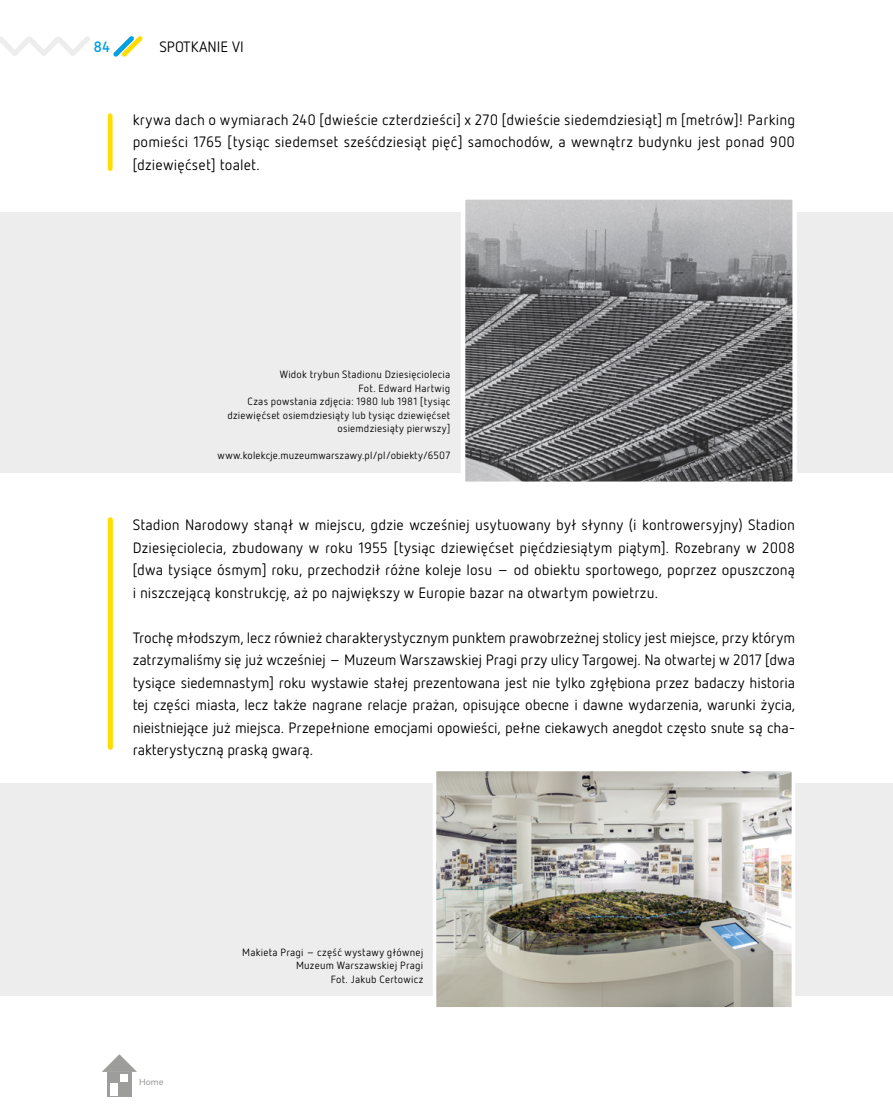
<style>
.page{position:relative;width:893px;height:1106px;background:#fff}
.page>*{position:absolute;margin:0;border:0;box-sizing:border-box;transform-origin:0 0}
.t1{font:15px/22.5px "Netto Pro";letter-spacing:.01em;color:#000;text-align:justify}
.t2{font:700 15px "Netto Pro";color:#009fe3}
.t3{font:10.5px/13.5px "Netto Pro";letter-spacing:.02em;color:#000;text-align:right}
.t4{font:8.85px "Alergia Normal";color:#9d9d9c}
</style>
<div class="page">
<svg style="left:0;top:36px;width:90px;height:20px"></svg>
<svg style="left:113px;top:36px;width:30px;height:21px"></svg>
<div style="left:107px;top:1071px;width:25px;height:25px;background:#9d9d9c"></div>
<svg style="left:103px;top:1054px;width:33px;height:17px"></svg>
<div style="left:120px;top:1074px;width:8px;height:7px;background:#fff"></div>
<div style="left:110px;top:1083px;width:8px;height:13px;background:#fff"></div>
<div style="left:108px;top:113px;width:5px;height:58px;background:#fd0;border-radius:2px"></div>
<div style="left:108px;top:517px;width:5px;height:232px;background:#fd0;border-radius:3px"></div>
<div style="left:0;top:212px;width:893px;height:261px;background:#ededed"></div>
<div style="left:0;top:783px;width:893px;height:212px;background:#ededed"></div>
<img style="left:466px;top:200px;width:326px;height:281px">
<div style="left:461px;top:195px;width:336px;height:291px;border:4px solid #fff"></div>
<img style="left:438px;top:772px;width:352px;height:233px">
<div style="left:433px;top:767px;width:362px;height:243px;border:4px solid #fff"></div>
<hr style="left:892px;top:529px;width:1px;height:277px;background:#ededed">
<p class="t2" style="left:93px;top:37px;width:18px">84</p>
<p class="t1" style="left:159px;top:35px;width:86px">SPOTKANIE VI</p>
<p class="t1" style="left:133px;top:108px;width:664px">krywa dach o wymiarach 240 [dwieście czterdzieści] x 270 [dwieście siedemdziesiąt] m [metrów]! Parking pomieści 1765 [tysiąc siedemset sześćdziesiąt pięć] samochodów, a wewnątrz budynku jest ponad 900 [dziewięćset] toalet.</p>
<p class="t3" style="left:227px;top:367px;width:224px">Widok trybun Stadionu Dziesięciolecia<br>Fot. Edward Hartwig<br>Czas powstania zdjęcia: 1980 lub 1981 [tysiąc dziewięćset osiemdziesiąty lub tysiąc dziewięćset osiemdziesiąty pierwszy]</p>
<p class="t3" style="left:218px;top:448px;width:234px">www.kolekcje.muzeumwarszawy.pl/pl/obiekty/6507</p>
<p class="t1" style="left:133px;top:513px;width:664px">Stadion Narodowy stanął w miejscu, gdzie wcześniej usytuowany był słynny (i kontrowersyjny) Stadion Dziesięciolecia, zbudowany w roku 1955 [tysiąc dziewięćset pięćdziesiątym piątym]. Rozebrany w 2008 [dwa tysiące ósmym] roku, przechodził różne koleje losu – od obiektu sportowego, poprzez opuszczoną i niszczejącą konstrukcję, aż po największy w Europie bazar na otwartym powietrzu.</p>
<p class="t1" style="left:133px;top:625px;width:664px">Trochę młodszym, lecz również charakterystycznym punktem prawobrzeżnej stolicy jest miejsce, przy którym zatrzymaliśmy się już wcześniej – Muzeum Warszawskiej Pragi przy ulicy Targowej. Na otwartej w 2017 [dwa tysiące siedemnastym] roku wystawie stałej prezentowana jest nie tylko zgłębiona przez badaczy historia tej części miasta, lecz także nagrane relacje prażan, opisujące obecne i dawne wydarzenia, warunki życia, nieistniejące już miejsca. Przepełnione emocjami opowieści, pełne ciekawych anegdot często snute są cha&shy;rakterystyczną praską gwarą.</p>
<p class="t4" style="left:139px;top:1074px;width:26px">Home</p>
<p class="t3" style="left:242px;top:945px;width:183px">Makieta Pragi – część wystawy głównej<br>Muzeum Warszawskiej Pragi<br>Fot. Jakub Certowicz</p>
</div>
